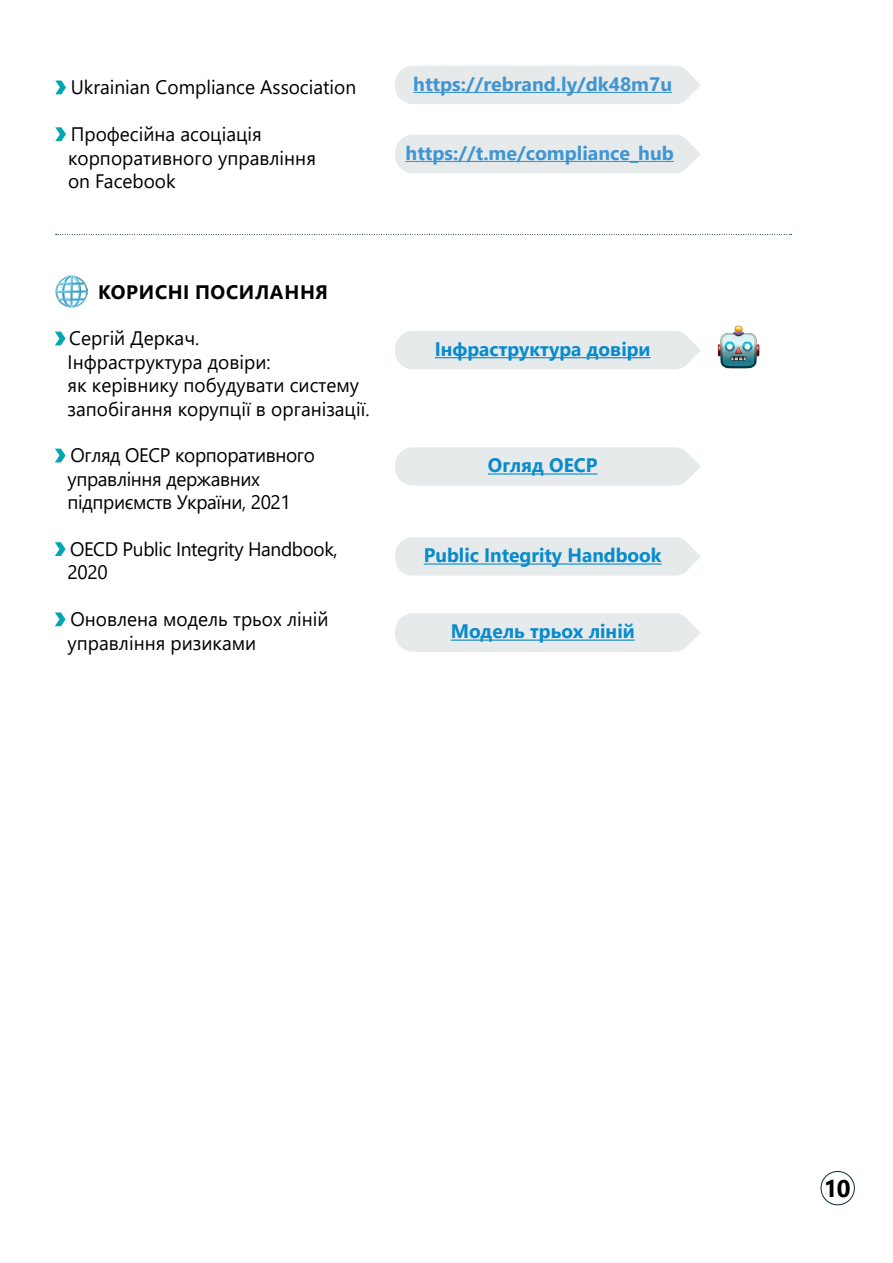
<style>
.page{position:relative;width:893px;height:1263px;background:#fff}
.page>*{position:absolute;margin:0;border:0;box-sizing:border-box;transform-origin:0 0}
.t1{font:700 24px "Segoe UI";color:#000}
.t2{font:19.5px/23.4px "Segoe UI";color:#000}
.t3{font:19.5px/23.4px "Segoe UI";letter-spacing:-.02em;color:#000}
.t4{font:700 19.5px "Segoe UI";color:#088bcc}
.t5{font:700 19.5px "Segoe UI";color:#4096d2}
.t6{font:700 19.5px "Segoe UI";letter-spacing:.035em;color:#000}
</style>
<div class="page">
<svg style="left:56px;top:234px;width:735px;height:1px"></svg>
<div style="left:395px;top:135px;width:298px;height:38px;background:#e7eaeb;border-radius:18px"></div>
<div style="left:395px;top:331px;width:298px;height:38px;background:#e7eaeb;border-radius:18px"></div>
<div style="left:395px;top:447px;width:298px;height:39px;background:#e7eaeb;border-radius:18px"></div>
<div style="left:395px;top:537px;width:298px;height:39px;background:#e7eaeb;border-radius:18px"></div>
<div style="left:395px;top:613px;width:298px;height:39px;background:#e7eaeb;border-radius:18px"></div>
<div style="left:395px;top:66px;width:298px;height:38px;background:#e7eaeb;border-radius:18px"></div>
<svg style="left:689px;top:142px;width:12px;height:24px"></svg>
<svg style="left:690px;top:341px;width:11px;height:20px"></svg>
<svg style="left:691px;top:457px;width:10px;height:19px"></svg>
<svg style="left:691px;top:547px;width:10px;height:19px"></svg>
<svg style="left:691px;top:623px;width:10px;height:19px"></svg>
<svg style="left:689px;top:73px;width:12px;height:24px"></svg>
<hr style="left:406px;top:161px;width:268px;height:1px;background:#4096d2">
<hr style="left:435px;top:357px;width:216px;height:1px;background:#088bcc">
<hr style="left:488px;top:473px;width:110px;height:2px;background:#088bcc">
<hr style="left:424px;top:563px;width:238px;height:2px;background:#088bcc">
<hr style="left:451px;top:639px;width:184px;height:2px;background:#088bcc">
<hr style="left:413px;top:92px;width:259px;height:1px;background:#4096d2">
<div style="left:821px;top:1171px;width:34px;height:34px;border:1px solid #0c2933;border-radius:50%"></div>
<svg style="left:55px;top:81px;width:11px;height:13px"></svg>
<svg style="left:55px;top:127px;width:11px;height:14px"></svg>
<svg style="left:55px;top:332px;width:11px;height:13px"></svg>
<svg style="left:55px;top:449px;width:11px;height:13px"></svg>
<svg style="left:55px;top:542px;width:11px;height:14px"></svg>
<svg style="left:55px;top:612px;width:11px;height:14px"></svg>
<img style="left:55px;top:275px;width:32px;height:32px">
<img style="left:717px;top:325px;width:43px;height:44px">
<p class="t2" style="left:71px;top:74px;width:287px">Ukrainian Compliance Association</p>
<p class="t2" style="left:68px;top:121px;width:249px">Професійна асоціація корпоративного управління on Facebook</p>
<p class="t5" style="left:413px;top:65px;width:260px">https://rebrand.ly/dk48m7u</p>
<p class="t5" style="left:406px;top:134px;width:270px">https://t.me/compliance_hub</p>
<p class="t6" style="left:98px;top:273px;width:231px">КОРИСНІ ПОСИЛАННЯ</p>
<p class="t2" style="left:68px;top:325px;width:303px">Сергій Деркач.<br>Інфраструктура довіри:<br>як керівнику побудувати систему запобігання корупції в організації.</p>
<p class="t3" style="left:68px;top:442px;width:249px">Огляд ОЕСР корпоративного управління державних підприємств України, 2021</p>
<p class="t3" style="left:68px;top:536px;width:272px">OECD Public Integrity Handbook,<br>2020</p>
<p class="t2" style="left:68px;top:606px;width:262px">Оновлена модель трьох ліній управління ризиками</p>
<p class="t4" style="left:435px;top:331px;width:217px">Інфраструктура довіри</p>
<p class="t4" style="left:488px;top:447px;width:111px">Огляд ОЕСР</p>
<p class="t4" style="left:424px;top:537px;width:239px">Public Integrity Handbook</p>
<p class="t4" style="left:451px;top:613px;width:185px">Модель трьох ліній</p>
<p class="t1" style="left:824px;top:1166px;width:28px">10</p>
</div>
